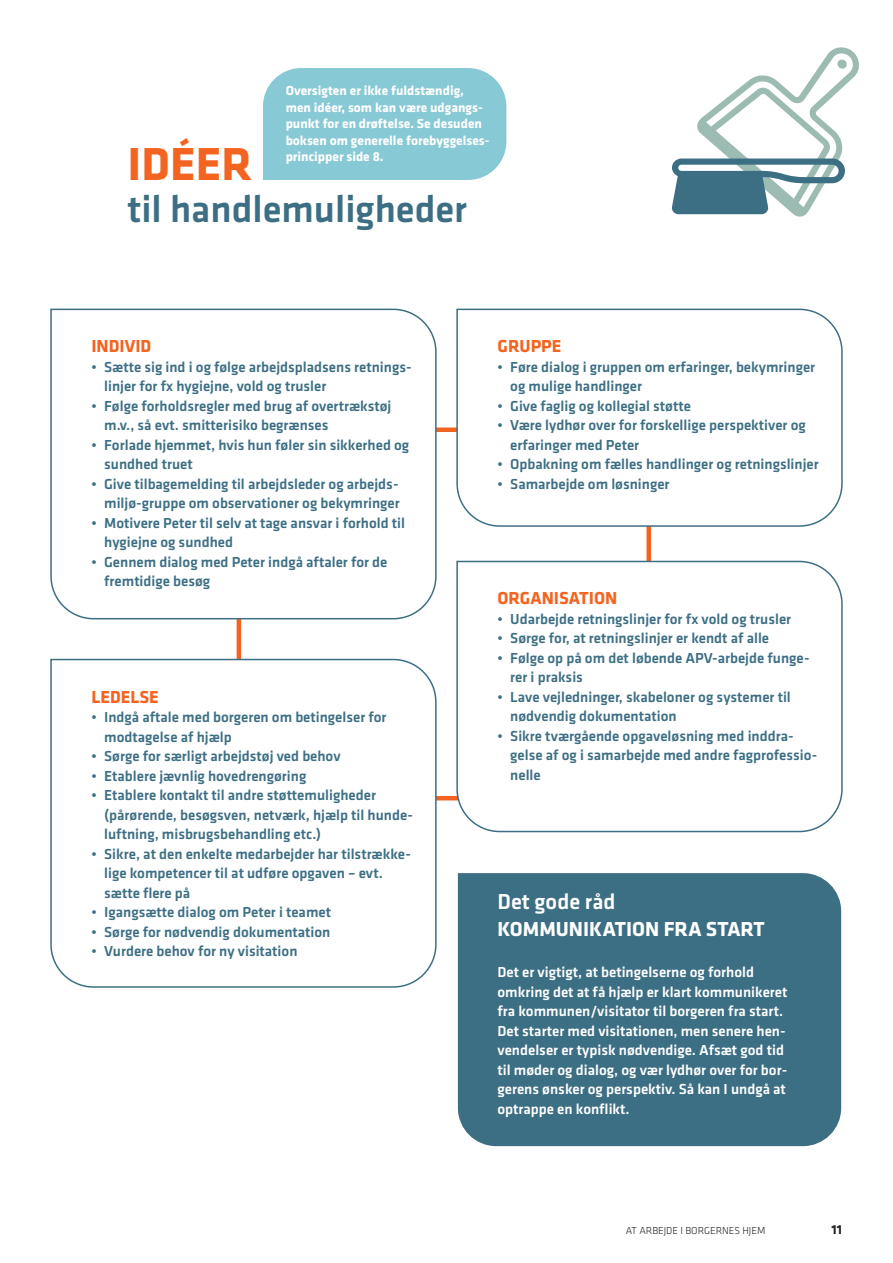
<style>
.page{position:relative;width:893px;height:1263px;background:#fff}
.page>*{position:absolute;margin:0;border:0;box-sizing:border-box;transform-origin:0 0}
.BAR_Brød{font:700 48px "Klavika";color:#f36421}
.BAR_Brød-2{font:500 39px "Klavika";color:#3d6f84}
.BAR_Brød-3{font:500 22.5px "Klavika";color:#fff}
.BAR_Brød-4{font:700 21px "Klavika";color:#fff}
.BAR_Brød-5{font:700 18px "Klavika";color:#f36421}
.t1{font:500 15px/19.5px "Klavika";color:#3d6f84}
.BAR_Brød-6{font:500 15px/19.5px "Klavika";color:#fff}
.BAR_Brød-7{font:700 13.5px/16.5px "Klavika";color:#fff}
.t2{font:700 13.5px "Klavika";color:#231f20}
.t3{font:300 10.5px "Klavika";color:#231f20}
.s1{font-family:"Times New Roman";font-weight:400}
</style>
<div class="page">
<svg style="left:50px;top:308px;width:387px;height:312px"></svg>
<svg style="left:456px;top:308px;width:387px;height:219px"></svg>
<svg style="left:50px;top:658px;width:387px;height:330px"></svg>
<svg style="left:456px;top:560px;width:387px;height:273px"></svg>
<div style="left:458px;top:873px;width:383px;height:273px;background:#3d6f84"></div>
<div style="left:263px;top:68px;width:243px;height:112px;background:#87c9d4"></div>
<svg style="left:671px;top:47px;width:188px;height:170px"></svg>
<p class="BAR_Brød-7" style="left:286px;top:82px;width:205px">Oversigten er ikke fuldstændig, men idéer, som kan være udgangs&shy;punkt for en drøftelse. Se desuden boksen om generelle forebyggelses&shy;principper side 8.</p>
<p class="BAR_Brød" style="left:128px;top:129px;width:126px">IDÉER</p>
<p class="BAR_Brød-2" style="left:128px;top:182px;width:341px">til handlemuligheder</p>
<p class="BAR_Brød-5" style="left:91px;top:333px;width:61px">INDIVID</p>
<p class="t1" style="left:104px;top:356px;width:309px;text-indent:-13px"><span class="s1">•</span> Sætte sig ind i og følge arbejdspladsens retnings&shy;linjer for fx hygiejne, vold og trusler</p>
<p class="t1" style="left:104px;top:395px;width:289px;text-indent:-13px"><span class="s1">•</span> Følge forholdsregler med brug af overtrækstøj m.v., så evt. smitterisiko begrænses</p>
<p class="t1" style="left:104px;top:434px;width:307px;text-indent:-13px"><span class="s1">•</span> Forlade hjemmet, hvis hun føler sin sikkerhed og sundhed truet</p>
<p class="t1" style="left:91px;top:473px;width:310px;text-align:right"><span class="s1">•</span> Give tilbagemelding til arbejdsleder og arbejds&shy;miljø-gruppe om observationer og bekymringer</p>
<p class="t1" style="left:104px;top:512px;width:302px;text-indent:-13px"><span class="s1">•</span> Motivere Peter til selv at tage ansvar i forhold til hygiejne og sundhed</p>
<p class="t1" style="left:104px;top:551px;width:285px;text-indent:-13px"><span class="s1">•</span> Gennem dialog med Peter indgå aftaler for de fremtidige besøg</p>
<p class="BAR_Brød-5" style="left:91px;top:684px;width:69px">LEDELSE</p>
<p class="t1" style="left:104px;top:707px;width:284px;text-indent:-13px"><span class="s1">•</span> Indgå aftale med borgeren om betingelser for modtagelse af hjælp</p>
<p class="t1" style="left:91px;top:746px;width:251px"><span class="s1">•</span> Sørge for særligt arbejdstøj ved behov</p>
<p class="t1" style="left:91px;top:766px;width:216px"><span class="s1">•</span> Etablere jævnlig hovedrengøring</p>
<p class="t1" style="left:104px;top:785px;width:310px;text-indent:-13px"><span class="s1">•</span> Etablere kontakt til andre støttemuligheder (pårørende, besøgsven, netværk, hjælp til hunde&shy;luftning, misbrugsbehandling etc.)</p>
<p class="t1" style="left:104px;top:844px;width:308px;text-indent:-13px"><span class="s1">•</span> Sikre, at den enkelte medarbejder har tilstrække&shy;lige kompetencer til at udføre opgaven – evt. sætte flere på</p>
<p class="t1" style="left:91px;top:902px;width:241px"><span class="s1">•</span> Igangsætte dialog om Peter i teamet</p>
<p class="t1" style="left:91px;top:922px;width:241px"><span class="s1">•</span> Sørge for nødvendig dokumentation</p>
<p class="t1" style="left:91px;top:941px;width:208px"><span class="s1">•</span> Vurdere behov for ny visitation</p>
<p class="BAR_Brød-5" style="left:497px;top:333px;width:65px">GRUPPE</p>
<p class="t1" style="left:510px;top:356px;width:306px;text-indent:-13px"><span class="s1">•</span> Føre dialog i gruppen om erfaringer, bekymringer og mulige handlinger</p>
<p class="t1" style="left:497px;top:395px;width:195px"><span class="s1">•</span> Give faglig og kollegial støtte</p>
<p class="t1" style="left:510px;top:415px;width:297px;text-indent:-13px"><span class="s1">•</span> Være lydhør over for forskellige perspektiver og erfaringer med Peter</p>
<p class="t1" style="left:497px;top:454px;width:323px"><span class="s1">•</span> Opbakning om fælles handlinger og retningslinjer</p>
<p class="t1" style="left:497px;top:473px;width:174px"><span class="s1">•</span> Samarbejde om løsninger</p>
<p class="BAR_Brød-5" style="left:497px;top:585px;width:121px">ORGANISATION</p>
<p class="t1" style="left:497px;top:609px;width:295px"><span class="s1">•</span> Udarbejde retningslinjer for fx vold og trusler</p>
<p class="t1" style="left:497px;top:628px;width:273px"><span class="s1">•</span> Sørge for, at retningslinjer er kendt af alle</p>
<p class="t1" style="left:510px;top:648px;width:301px;text-indent:-13px"><span class="s1">•</span> Følge op på om det løbende APV-arbejde funge&shy;rer i praksis</p>
<p class="t1" style="left:510px;top:687px;width:282px;text-indent:-13px"><span class="s1">•</span> Lave vejledninger, skabeloner og systemer til nødvendig dokumentation</p>
<p class="t1" style="left:510px;top:726px;width:309px;text-indent:-13px"><span class="s1">•</span> Sikre tværgående opgaveløsning med inddra&shy;gelse af og i samarbejde med andre fagprofessio&shy;nelle</p>
<p class="BAR_Brød-3" style="left:497px;top:887px;width:119px">Det gode råd</p>
<p class="BAR_Brød-4" style="left:497px;top:914px;width:269px">KOMMUNIKATION FRA START</p>
<p class="BAR_Brød-6" style="left:497px;top:962px;width:291px">Det er vigtigt, at betingelserne og forhold omkring det at få hjælp er klart kommunikeret fra kommunen/visitator til borgeren fra start.<br>Det starter med visitationen, men senere hen&shy;vendelser er typisk nødvendige. Afsæt god tid til møder og dialog, og vær lydhør over for bor&shy;gerens ønsker og perspektiv. Så kan I undgå at optrappe en konflikt.</p>
<p class="t3" style="left:626px;top:1224px;width:141px">AT ARBEJDE I BORGERNES HJEM</p>
<p class="t2" style="left:831px;top:1220px;width:12px">11</p>
</div>
